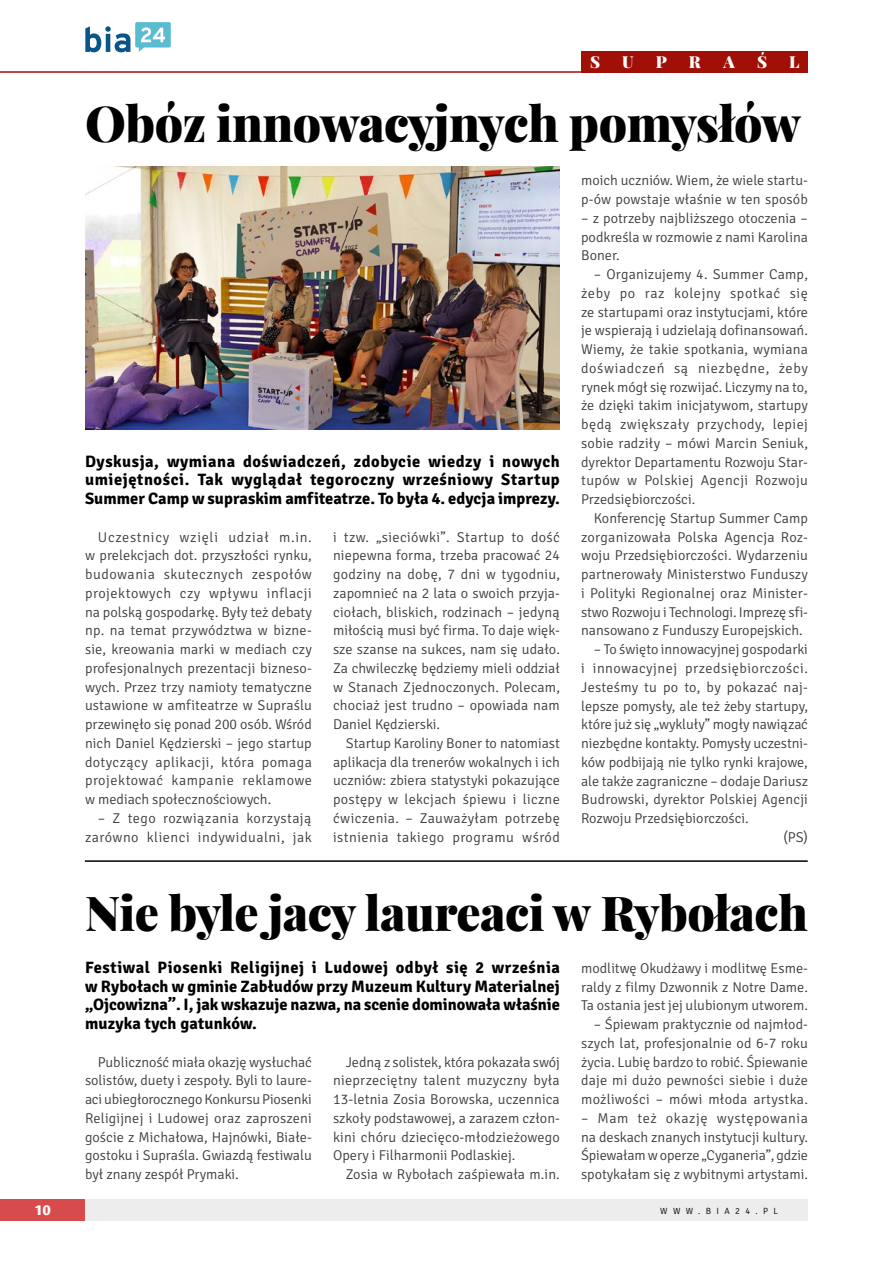
<style>
.page{position:relative;width:893px;height:1263px;background:#fff}
.page>*{position:absolute;margin:0;border:0;box-sizing:border-box;transform-origin:0 0}
.t1{font:900 49.5px "Playfair Display";letter-spacing:-.01em;color:#000}
.t2{font:900 48px "Playfair Display";letter-spacing:-.01em;color:#000}
.t3{font:700 16.5px/18.8px "Signika";letter-spacing:.01em;color:#000;text-align:justify}
.t4{font:900 16.5px "Playfair Display";color:#fff}
.t5{font:300 14.25px/18.8px "Signika";color:#3c3c3b;text-align:justify}
.t6{font:300 14.25px/18.8px "Signika";letter-spacing:.03em;color:#3c3c3b;text-align:right}
.t7{font:300 14.25px "Signika";letter-spacing:.035em;color:#3c3c3b}
.t8{font:300 14.25px "Signika";letter-spacing:.02em;color:#3c3c3b}
.t9{font:800 13.5px "Costa Ptf";color:#fff}
.t10{font:300 9px "Signika";letter-spacing:.6em;color:#000}
</style>
<div class="page">
<div style="left:75px;top:1199px;width:733px;height:21px;background:#ededed"></div>
<div style="left:0;top:1199px;width:85px;height:21px;background:#d84b4d"></div>
<hr style="left:0;top:71px;width:808px;height:2px;background:#a11007">
<svg style="left:85px;top:22px;width:86px;height:30px"></svg>
<img style="left:85px;top:166px;width:475px;height:263px">
<div style="left:581px;top:51px;width:227px;height:22px;background:#a11007"></div>
<hr style="left:85px;top:860px;width:723px;height:2px;background:#000">
<p class="t4" style="left:590px;top:51px;width:12px">S</p>
<p class="t4" style="left:622px;top:51px;width:13px">U</p>
<p class="t4" style="left:656px;top:51px;width:13px">P</p>
<p class="t4" style="left:689px;top:51px;width:13px">R</p>
<p class="t4" style="left:723px;top:51px;width:13px">A</p>
<p class="t4" style="left:757px;top:51px;width:12px">Ś</p>
<p class="t4" style="left:789px;top:51px;width:12px">L</p>
<h1 class="t1" style="left:85px;top:92px;width:717px">Obóz innowacyjnych pomysłów</h1>
<p class="t3" style="left:85px;top:452px;width:476px">Dyskusja, wymiana doświadczeń, zdobycie wiedzy i nowych umiejętności. Tak wyglądał tegoroczny wrześniowy Startup Summer Camp w supraskim amfiteatrze. To była 4. edycja imprezy.</p>
<p class="t5" style="left:85px;top:528px;width:228px;text-indent:13px">Uczestnicy wzięli udział m.in. w prelekcjach dot. przyszłości rynku, budowania skutecznych zespołów projektowych czy wpływu inflacji na polską gospodarkę. Były też debaty np. na temat przywództwa w bizne&shy;sie, kreowania marki w mediach czy profesjonalnych prezentacji bizneso&shy;wych. Przez trzy namioty tematyczne ustawione w amfiteatrze w Supraślu przewinęło się ponad 200 osób. Wśród nich Daniel Kędzierski – jego startup dotyczący aplikacji, która pomaga projektować kampanie reklamowe w mediach społecznościowych.</p>
<p class="t6" style="left:85px;top:809px;width:228px">– Z tego rozwiązania korzystają zarówno klienci indywidualni, jak</p>
<p class="t5" style="left:333px;top:528px;width:228px">i tzw. „sieciówki”. Startup to dość niepewna forma, trzeba pracować 24 godziny na dobę, 7 dni w tygodniu, zapomnieć na 2 lata o swoich przyja&shy;ciołach, bliskich, rodzinach – jedyną miłością musi być firma. To daje więk&shy;sze szanse na sukces, nam się udało.<br>Za chwileczkę będziemy mieli oddział w Stanach Zjednoczonych. Polecam, chociaż jest trudno – opowiada nam Daniel Kędzierski.</p>
<p class="t5" style="left:333px;top:734px;width:228px;text-indent:13px">Startup Karoliny Boner to natomiast aplikacja dla trenerów wokalnych i ich uczniów: zbiera statystyki pokazujące postępy w lekcjach śpiewu i liczne ćwiczenia. – Zauważyłam potrzebę istnienia takiego programu wśród</p>
<p class="t5" style="left:581px;top:171px;width:228px">moich uczniów. Wiem, że wiele startu&shy;p-ów powstaje właśnie w ten sposób</p>
<p class="t5" style="left:581px;top:209px;width:228px">– z potrzeby najbliższego otoczenia – podkreśla w rozmowie z nami Karolina Boner.</p>
<p class="t5" style="left:581px;top:265px;width:228px;text-indent:13px">– Organizujemy 4. Summer Camp, żeby po raz kolejny spotkać się ze startupami oraz instytucjami, które je wspierają i udzielają dofinansowań.<br>Wiemy, że takie spotkania, wymiana doświadczeń są niezbędne, żeby rynek mógł się rozwijać. Liczymy na to, że dzięki takim inicjatywom, startupy będą zwiększały przychody, lepiej sobie radziły – mówi Marcin Seniuk, dyrektor Departamentu Rozwoju Star&shy;tupów w Polskiej Agencji Rozwoju Przedsiębiorczości.</p>
<p class="t5" style="left:581px;top:509px;width:228px;text-indent:13px">Konferencję Startup Summer Camp zorganizowała Polska Agencja Roz&shy;woju Przedsiębiorczości. Wydarzeniu partnerowały Ministerstwo Funduszy i Polityki Regionalnej oraz Minister&shy;stwo Rozwoju i Technologi. I mprezę sfi&shy;nansowano z Funduszy Europejskich.</p>
<p class="t5" style="left:594px;top:640px;width:216px">– To święto innowacyjnej gospodarki</p>
<p class="t7" style="left:581px;top:660px;width:228px">i innowacyjnej przedsiębiorczości.</p>
<p class="t8" style="left:581px;top:679px;width:228px">Jesteśmy tu po to, by pokazać naj-</p>
<p class="t5" style="left:581px;top:697px;width:228px">lepsze pomysły, ale też żeby startupy,</p>
<p class="t5" style="left:581px;top:715px;width:228px">które już się „wykluły” mogły nawiązać</p>
<p class="t5" style="left:581px;top:734px;width:228px">niezbędne kontakty. Pomysły uczestni-</p>
<p class="t5" style="left:581px;top:753px;width:228px">ków podbijają nie tylko rynki krajowe,</p>
<p class="t5" style="left:581px;top:772px;width:228px">ale także zagraniczne – dodaje Dariusz</p>
<p class="t5" style="left:581px;top:790px;width:228px">B udrowski, dyrektor Polskiej Agencji</p>
<p class="t5" style="left:581px;top:809px;width:169px">Rozwoju Przedsiębiorczości.</p>
<p class="t5" style="left:783px;top:828px;width:26px">(PS)</p>
<h2 class="t2" style="left:85px;top:882px;width:725px">Nie byle jacy laureaci w Rybołach</h2>
<p class="t3" style="left:85px;top:958px;width:476px">Festiwal Piosenki Religijnej i Ludowej odbył się 2 września w Rybołach w gminie Zabłudów przy Muzeum Kultury Materialnej „Ojcowizna”. I , jak wskazuje nazwa, na scenie dominowała właśnie muzyka tych gatunków.</p>
<p class="t5" style="left:85px;top:1053px;width:228px;text-indent:13px">Publiczność miała okazję wysłuchać solistów, duety i zespoły. Byli to laure&shy;aci ubiegłorocznego Konkursu Piosenki Religijnej i Ludowej oraz zaproszeni goście z Michałowa, Hajnówki, Białe&shy;gostoku i Supraśla. Gwiazdą festiwalu był znany zespół Prymaki.</p>
<p class="t5" style="left:333px;top:1053px;width:228px;text-indent:13px">Jedną z solistek, która pokazała swój nieprzeciętny talent muzyczny była 13-letnia Zosia Borowska, uczennica szkoły podstawowej, a zarazem człon&shy;kini chóru dziecięco-młodzieżowego Opery i Filharmonii Podlaskiej.</p>
<p class="t5" style="left:346px;top:1165px;width:215px">Zosia w Rybołach zaśpiewała m.in.</p>
<p class="t5" style="left:581px;top:959px;width:228px">modlitwę Okudżawy i modlitwę Esme&shy;raldy z filmy Dzwonnik z N otre Dame.<br>Ta ostania jest jej ulubionym utworem.</p>
<p class="t5" style="left:581px;top:1015px;width:228px;text-indent:13px">– Śpiewam praktycznie od najmłod&shy;szych lat, profesjonalnie od 6-7 roku życia. Lubię bardzo to robić. Śpiewanie daje mi dużo pewności siebie i duże możliwości – mówi młoda artystka.</p>
<p class="t5" style="left:581px;top:1109px;width:228px">– Mam też okazję występowania na deskach znanych instytucji kultury.<br>Śpiewałam w operze „Cyganeria”, gdzie spotykałam się z wybitnymi artystami.</p>
<p class="t9" style="left:35px;top:1202px;width:17px">10</p>
<p class="t10" style="left:660px;top:1206px;width:119px">www.bia24.pl</p>
</div>
